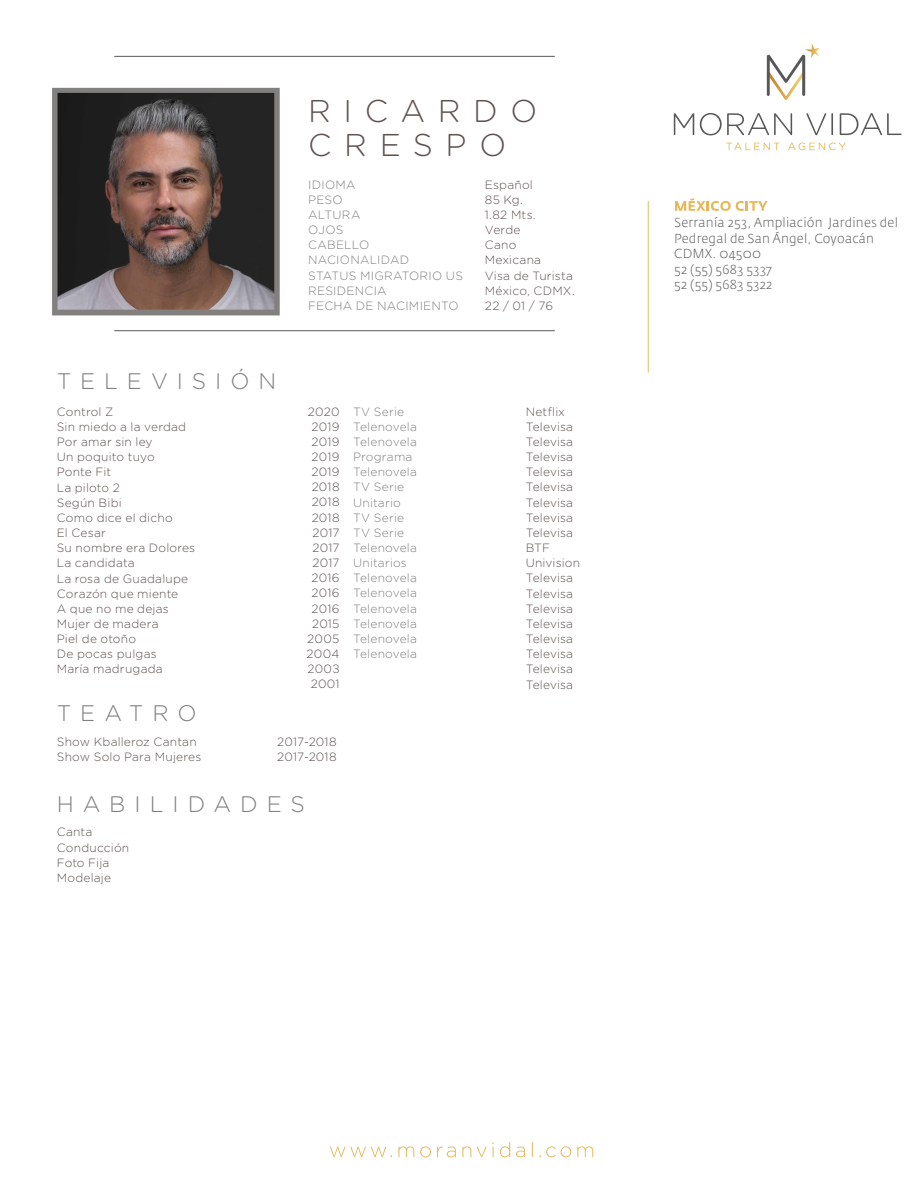
<style>
.page{position:relative;width:918px;height:1188px;background:#fff}
.page>*{position:absolute;margin:0;border:0;box-sizing:border-box;transform-origin:0 0}
.t1{font:300 31.5px/34.5px "Gotham Rounded";letter-spacing:.4em;color:#5e5350}
.t2{font:300 22.5px "Gotham Rounded";letter-spacing:.395em;color:#81807f}
.t3{font:300 12.9px/15.6px "Fedra Sans Std";letter-spacing:.015em;color:#626262}
.t4{font:300 12px/15.1px "Gotham Rounded";letter-spacing:.015em;color:#5e5350}
.t5{font:300 12px/15.1px "Gotham Rounded";letter-spacing:.015em;color:#81807f}
</style>
<div class="page">
<svg style="left:52px;top:88px;width:228px;height:227px;background:#564a47"></svg>
<hr style="left:648px;top:201px;width:1px;height:172px;background:#e7b85b">
<svg style="left:114px;top:56px;width:441px;height:1px"></svg>
<svg style="left:114px;top:330px;width:441px;height:1px"></svg>
<svg style="left:674px;top:113px;width:20px;height:22px"></svg>
<svg style="left:700px;top:113px;width:92px;height:22px"></svg>
<svg style="left:806px;top:113px;width:20px;height:22px"></svg>
<hr style="left:831px;top:113px;width:2px;height:22px;background:#575757">
<svg style="left:840px;top:113px;width:62px;height:22px"></svg>
<svg style="left:726px;top:143px;width:54px;height:7px"></svg>
<svg style="left:788px;top:143px;width:57px;height:7px"></svg>
<svg style="left:767px;top:43px;width:53px;height:57px"></svg>
<svg style="left:330px;top:1147px;width:62px;height:10px"></svg>
<svg style="left:398px;top:1146px;width:16px;height:11px"></svg>
<svg style="left:420px;top:1146px;width:11px;height:11px"></svg>
<svg style="left:437px;top:1146px;width:19px;height:11px"></svg>
<svg style="left:462px;top:1146px;width:9px;height:11px"></svg>
<svg style="left:477px;top:1142px;width:17px;height:15px"></svg>
<svg style="left:500px;top:1142px;width:10px;height:15px"></svg>
<svg style="left:516px;top:1146px;width:9px;height:11px"></svg>
<svg style="left:532px;top:1142px;width:1px;height:15px"></svg>
<svg style="left:539px;top:1146px;width:32px;height:11px"></svg>
<svg style="left:577px;top:1146px;width:16px;height:11px"></svg>
<svg style="left:675px;top:198px;width:93px;height:13px"></svg>
<h1 class="t1" style="left:308px;top:92px;width:230px">RICARDO<br>CRESPO</h1>
<h2 class="t2" style="left:57px;top:366px;width:221px">TELEVISIÓN</h2>
<p class="t4" style="left:57px;top:403px;width:140px">Control Z<br>Sin miedo a la verdad<br>Por amar sin ley<br>Un poquito tuyo<br>Ponte Fit<br>La piloto 2<br>Según Bibi<br>Como dice el dicho<br>El Cesar<br>Su nombre era Dolores<br>La candidata<br>La rosa de Guadalupe<br>Corazón que miente<br>A que no me dejas<br>Mujer de madera<br>Piel de otoño<br>De pocas pulgas<br>María madrugada</p>
<h2 class="t2" style="left:57px;top:698px;width:141px">TEATRO</h2>
<p class="t5" style="left:308px;top:176px;width:156px">IDIOMA<br>PESO<br>ALTURA<br>OJOS<br>CABELLO<br>NACIONALIDAD<br>STATUS MIGRATORIO US<br>RESIDENCIA<br>FECHA DE NACIMIENTO</p>
<p class="t4" style="left:485px;top:176px;width:91px">Español<br>85 Kg.<br>1.82 Mts.<br>Verde<br>Cano<br>Mexicana<br>Visa de Turista<br>México, CDMX.<br>22 / 01 / 76</p>
<p class="t4" style="left:307px;top:403px;width:35px;text-align:center">2020<br>2019<br>2019<br>2019<br>2019<br>2018<br>2018<br>2018<br>2017<br>2017<br>2017<br>2016<br>2016<br>2016<br>2015<br>2005<br>2004<br>2003<br>2001</p>
<p class="t5" style="left:353px;top:403px;width:65px">TV Serie<br>Telenovela<br>Telenovela<br>Programa<br>Telenovela<br>TV Serie<br>Unitario<br>TV Serie<br>TV Serie<br>Telenovela<br>Unitarios<br>Telenovela<br>Telenovela<br>Telenovela<br>Telenovela<br>Telenovela<br>Telenovela</p>
<p class="t4" style="left:526px;top:403px;width:56px">Netflix<br>Televisa<br>Televisa<br>Televisa<br>Televisa<br>Televisa<br>Televisa<br>Televisa<br>Televisa<br>BTF<br>Univision<br>Televisa<br>Televisa<br>Televisa<br>Televisa<br>Televisa<br>Televisa<br>Televisa<br>Televisa</p>
<p class="t4" style="left:57px;top:734px;width:146px">Show Kballeroz Cantan<br>Show Solo Para Mujeres</p>
<p class="t4" style="left:277px;top:734px;width:61px">2017-2018<br>2017-2018</p>
<h2 class="t2" style="left:57px;top:789px;width:250px">HABILIDADES</h2>
<p class="t4" style="left:57px;top:824px;width:74px">Canta<br>Conducción<br>Foto Fija<br>Modelaje</p>
<p class="t3" style="left:674px;top:215px;width:225px">Serranía 253, Ampliación Jardines del<br>Pedregal de San Ángel, Coyoacán<br>CDMX. 04500<br>52 (55) 5683 5337<br>52 (55) 5683 5322</p>
</div>
